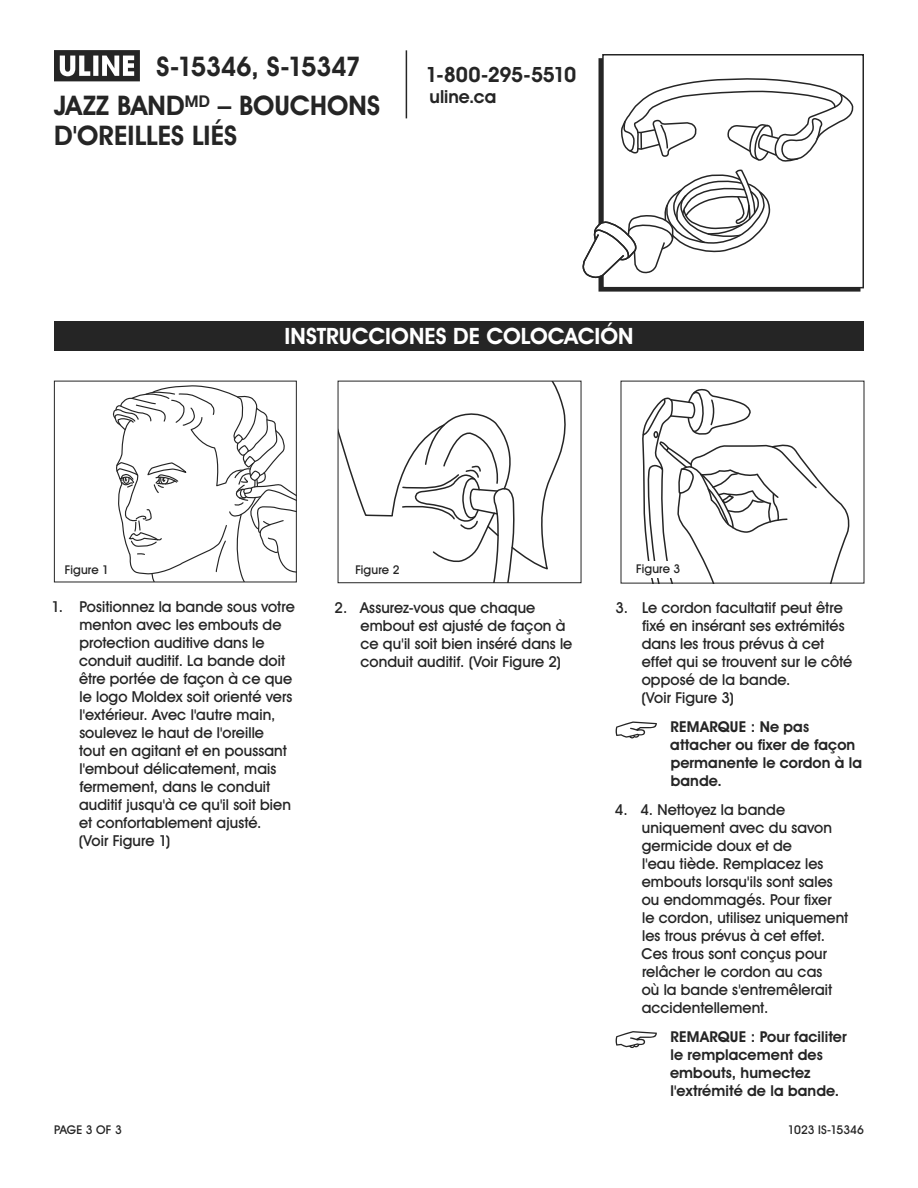
<style>
.page{position:relative;width:918px;height:1188px;background:#fff}
.page>*{position:absolute;margin:0;border:0;box-sizing:border-box;transform-origin:0 0}
.t1{font:700 27px/30px "Uline Two Knine";color:#252525}
.t2{font:700 27px "Uline Two Knine";letter-spacing:-.025em;color:#252525}
.t3{font:700 22.5px "Uline Two Knine";color:#fff}
.t4{font:700 21px "Uline Two Knine";letter-spacing:-.02em;color:#252525}
.t5{font:700 18px "Uline Two Knine";color:#252525}
.t6{font:15px/18px "Uline Two Knine";letter-spacing:.005em;color:#252525}
.t7{font:700 15px/18px "Uline Two Knine";letter-spacing:.005em;color:#252525}
.t8{font:12px "Uline Two Knine";letter-spacing:.005em;color:#252525}
</style>
<div class="page">
<hr style="left:406px;top:50px;width:1px;height:68px;background:#252525">
<svg style="left:54px;top:50px;width:86px;height:31px"></svg>
<div style="left:602px;top:54px;width:262px;height:234px;border:2px solid #252525"></div>
<svg style="left:582px;top:77px;width:272px;height:213px"></svg>
<div style="left:54px;top:321px;width:810px;height:30px;background:#252525"></div>
<svg style="left:340px;top:383px;width:226px;height:198px"></svg>
<svg style="left:642px;top:389px;width:208px;height:192px"></svg>
<svg style="left:616px;top:721px;width:41px;height:17px"></svg>
<svg style="left:616px;top:1031px;width:41px;height:17px"></svg>
<div style="left:629px;top:561px;width:55px;height:17px;background:#fff"></div>
<svg style="left:112px;top:385px;width:183px;height:195px"></svg>
<div style="left:54px;top:381px;width:243px;height:201px;border:1px solid #252525"></div>
<h1 class="t2" style="left:157px;top:50px;width:206px">S-15346, S-15347</h1>
<h1 class="t1" style="left:54px;top:90px;width:328px">JAZZ BAND<sup>MD</sup> – BOUCHONS<br>D'OREILLES LIÉS</h1>
<h3 class="t4" style="left:425px;top:62px;width:152px">1-800-295-5510</h3>
<p class="t5" style="left:429px;top:86px;width:68px">uline.ca</p>
<h2 class="t3" style="left:284px;top:322px;width:351px">INSTRUCCIONES DE COLOCACIÓN</h2>
<p class="t8" style="left:65px;top:562px;width:46px">Figure 1</p>
<p class="t8" style="left:355px;top:562px;width:46px">Figure 2</p>
<p class="t8" style="left:636px;top:562px;width:46px">Figure 3</p>
<p class="t6" style="left:79px;top:598px;width:217px;text-indent:-27px">1. Positionnez la bande sous votre menton avec les embouts de protection auditive dans le conduit auditif. La bande doit être portée de façon à ce que le logo Moldex soit orienté vers l'extérieur. Avec l'autre main, soulevez le haut de l'oreille<br>tout en agitant et en poussant l'embout délicatement, mais fermement, dans le conduit auditif jusqu'à ce qu'il soit bien et confortablement ajusté.<br>(Voir Figure 1)</p>
<p class="t6" style="left:360px;top:599px;width:213px;text-indent:-26px">2. Assurez-vous que chaque embout est ajusté de façon à ce qu'il soit bien inséré dans le conduit auditif. (Voir Figure 2)</p>
<p class="t6" style="left:642px;top:599px;width:212px;text-indent:-26px">3. Le cordon facultatif peut être fixé en insérant ses extrémités dans les trous prévus à cet effet qui se trouvent sur le côté opposé de la bande.<br>(Voir Figure 3)</p>
<p class="t7" style="left:670px;top:718px;width:193px">REMARQUE : Ne pas attacher ou fixer de façon permanente le cordon à la bande.</p>
<p class="t6" style="left:641px;top:800px;width:208px;text-indent:-27px">4. 4. Nettoyez la bande uniquement avec du savon germicide doux et de<br>l'eau tiède. Remplacez les embouts lorsqu'ils sont sales ou endommagés. Pour fixer<br>le cordon, utilisez uniquement les trous prévus à cet effet.<br>Ces trous sont conçus pour relâcher le cordon au cas<br>où la bande s'entremêlerait accidentellement.</p>
<p class="t7" style="left:670px;top:1027px;width:178px">REMARQUE : Pour faciliter le remplacement des embouts, humectez l'extrémité de la bande.</p>
<p class="t8" style="left:54px;top:1122px;width:69px">PAGE 3 OF 3</p>
<p class="t8" style="left:788px;top:1122px;width:78px">1023 IS-15346</p>
</div>
